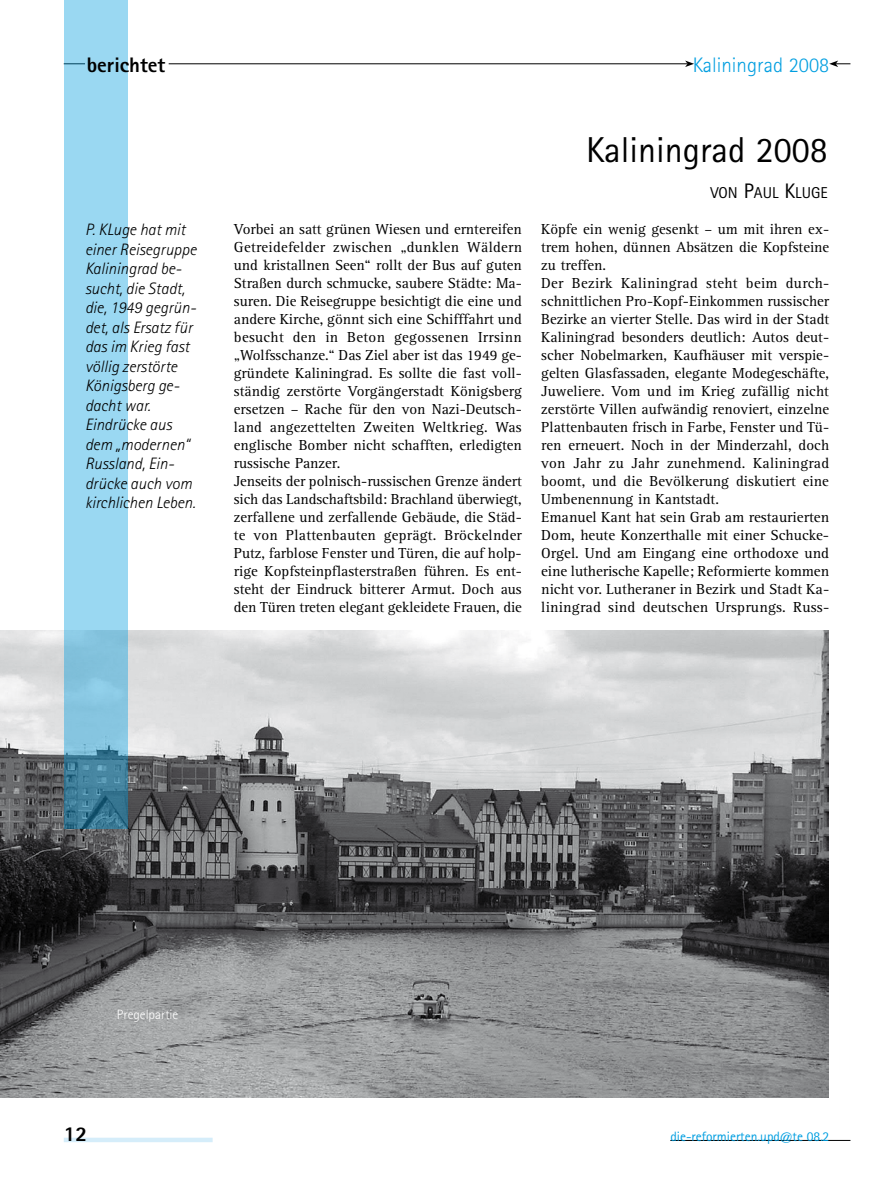
<style>
.page{position:relative;width:893px;height:1191px;background:#fff}
.page>*{position:absolute;margin:0;border:0;box-sizing:border-box;transform-origin:0 0}
.t1{font:36px "Rotis Sans Serif";color:#000}
.t2{font:300 21px "Rotis Sans Serif";color:#009ee0}
.t3{font:800 21px "Rotis Sans Serif";color:#000}
.t4{font:italic 300 16.5px/19.5px "Rotis Sans Serif";color:#000}
.t5{font:15.75px "Rotis Sans Serif";color:#000}
.t6{font:15px/18px "Rotis Serif";color:#000}
.t7{font:13.5px "Rotis Sans Serif";color:#009ee0}
.t8{font:300 13.5px "Rotis Sans Serif";color:#fff}
.s1{font-size:21px}
.s2{font-weight:700}
</style>
<div class="page">
<hr style="left:670px;top:1140px;width:180px;height:1px;background:#000">
<svg style="left:829px;top:61px;width:21px;height:6px"></svg>
<div style="left:64px;top:1137px;width:149px;height:5px;background:#d5edfa"></div>
<hr style="left:169px;top:64px;width:518px;height:1px;background:#000">
<svg style="left:685px;top:61px;width:9px;height:6px"></svg>
<img style="left:0;top:630px;width:828px;height:467px">
<svg style="left:64px;top:0;width:64px;height:828px;fill:#9ad8f2"></svg>
<h2 class="t3" style="left:87px;top:52px;width:80px">berichtet</h2>
<h2 class="t2" style="left:693px;top:53px;width:138px">Kaliningrad 2008</h2>
<p class="t4" style="left:85px;top:220px;width:113px">P. KLuge hat mit einer Reisegruppe<br>Kaliningrad be&shy;sucht, die Stadt, die, 1949 gegrün&shy;det, als Ersatz für das im Krieg fast völlig zerstörte<br>Königsberg ge&shy;dacht war.<br>Eindrücke aus dem „modernen“<br>Russland, Ein&shy;drücke auch vom kirchlichen Leben.</p>
<h1 class="t1" style="left:586px;top:129px;width:243px">Kaliningrad 2008</h1>
<p class="t5" style="left:710px;top:183px;width:119px">VON <span class="s1">P</span>AUL <span class="s1">K</span>LUGE</p>
<p class="t6" style="left:234px;top:220px;width:290px">Vorbei an satt grünen Wiesen und erntereifen Getreidefelder zwischen „dunklen Wäldern und kristallnen Seen“ rollt der Bus auf guten Straßen durch schmucke, saubere Städte: Ma&shy;suren. Die Reisegruppe besichtigt die eine und andere Kirche, gönnt sich eine Schifffahrt und besucht den in Beton gegossenen Irrsinn „Wolfsschanze.“ Das Ziel aber ist das 1949 ge&shy;gründete Kaliningrad. Es sollte die fast voll&shy;ständig zerstörte Vorgängerstadt Königsberg ersetzen – Rache für den von Nazi-Deutsch&shy;land angezettelten Zweiten Weltkrieg. Was englische Bomber nicht schafften, erledigten russische Panzer.<br>Jenseits der polnisch-russischen Grenze ändert sich das Landschaftsbild: Brachland überwiegt, zerfallene und zerfallende Gebäude, die Städ&shy;te von Plattenbauten geprägt. Bröckelnder Putz, farblose Fenster und Türen, die auf holp&shy;rige Kopfsteinpflasterstraßen führen. Es ent&shy;steht der Eindruck bitterer Armut. Doch aus den Türen treten elegant gekleidete Frauen, die</p>
<p class="t6" style="left:541px;top:220px;width:290px">Köpfe ein wenig gesenkt – um mit ihren ex&shy;trem hohen, dünnen Absätzen die Kopfsteine zu treffen.<br>Der Bezirk Kaliningrad steht beim durch&shy;schnittlichen Pro-Kopf-Einkommen russischer Bezirke an vierter Stelle. Das wird in der Stadt Kaliningrad besonders deutlich: Autos deut&shy;scher Nobelmarken, Kaufhäuser mit verspie&shy;gelten Glasfassaden, elegante Modegeschäfte, Juweliere. Vom und im Krieg zufällig nicht zerstörte Villen aufwändig renoviert, einzelne Plattenbauten frisch in Farbe, Fenster und Tü&shy;ren erneuert. Noch in der Minderzahl, doch von Jahr zu Jahr zunehmend. Kaliningrad boomt, und die Bevölkerung diskutiert eine Umbenennung in Kantstadt.<br>Emanuel Kant hat sein Grab am restaurierten Dom, heute Konzerthalle mit einer Schucke-Orgel. Und am Eingang eine orthodoxe und eine lutherische Kapelle; Reformierte kommen nicht vor. Lutheraner in Bezirk und Stadt Ka&shy;liningrad sind deutschen Ursprungs. Russ-</p>
<p class="t8" style="left:117px;top:1006px;width:63px">Pregelpartie</p>
<h2 class="t3" style="left:64px;top:1120px;width:25px">12</h2>
<p class="t7" style="left:670px;top:1128px;width:160px">die-reformierten.upd<span class="s2">@</span>te 08.2</p>
</div>
